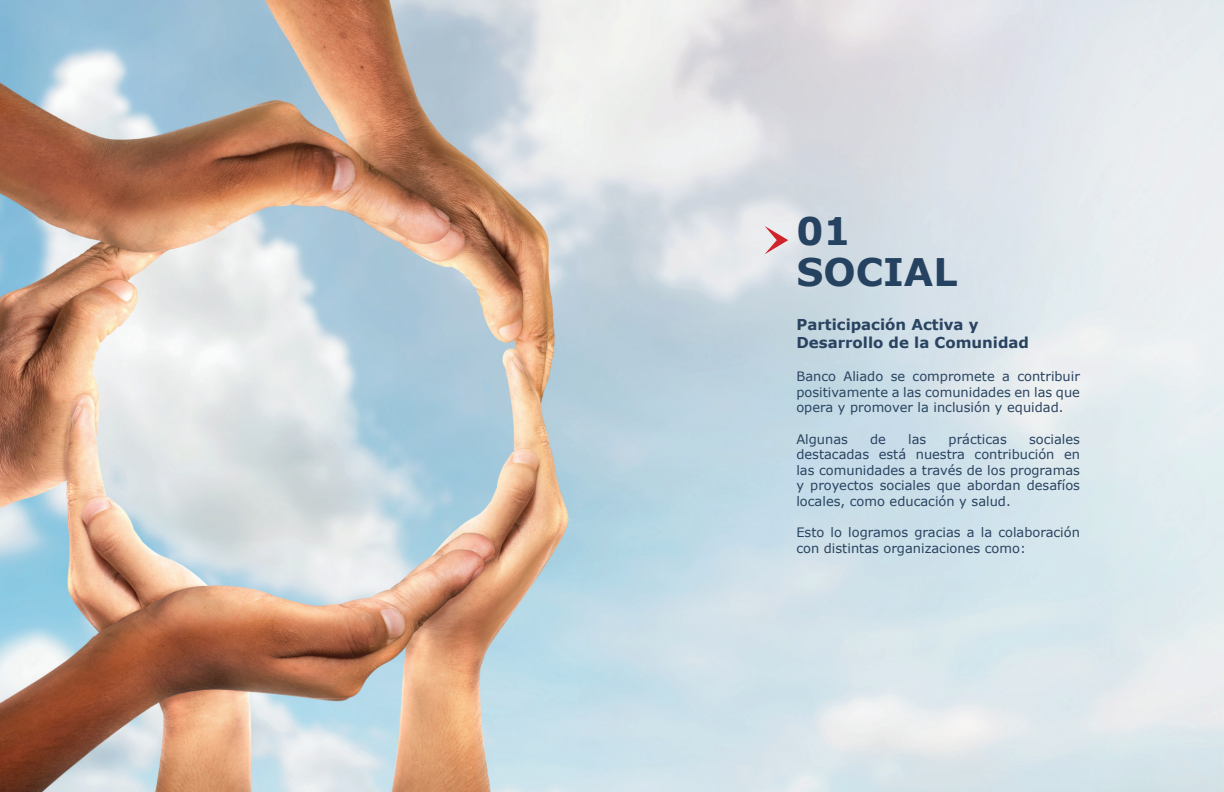
<style>
.page{position:relative;width:1224px;height:792px;background:#fff}
.page>*{position:absolute;margin:0;border:0;box-sizing:border-box;transform-origin:0 0}
.t1{font:700 38px/41px "Verdana";color:#254260}
.t2{font:700 15px/18px "Verdana";color:#294360}
.t3{font:13px/15.6px "Verdana";color:#294360;text-align:justify}
</style>
<div class="page">
<img style="left:0;top:0;width:1224px;height:792px">
<svg style="left:765px;top:226px;width:23px;height:28px"></svg>
<h1 class="t1" style="left:796px;top:210px;width:163px">01<br>SOCIAL</h1>
<p class="t2" style="left:796px;top:315px;width:234px">Participación Activa y<br>Desarrollo de la Comunidad</p>
<p class="t3" style="left:796px;top:368px;width:285px">Banco Aliado se compromete a contribuir positivamente a las comunidades en las que opera y promover la inclusión y equidad.</p>
<p class="t3" style="left:796px;top:431px;width:53px">Algunas</p>
<p class="t3" style="left:870px;top:431px;width:17px">de</p>
<p class="t3" style="left:908px;top:431px;width:20px">las</p>
<p class="t3" style="left:949px;top:431px;width:60px">prácticas</p>
<p class="t3" style="left:796px;top:431px;width:285px;text-indent:233px">sociales destacadas está nuestra contribución en las comunidades a través de los programas y proyectos sociales que abordan desafíos locales, como educación y salud.</p>
<p class="t3" style="left:796px;top:524px;width:285px">Esto lo logramos gracias a la colaboración con distintas organizaciones como:</p>
</div>
